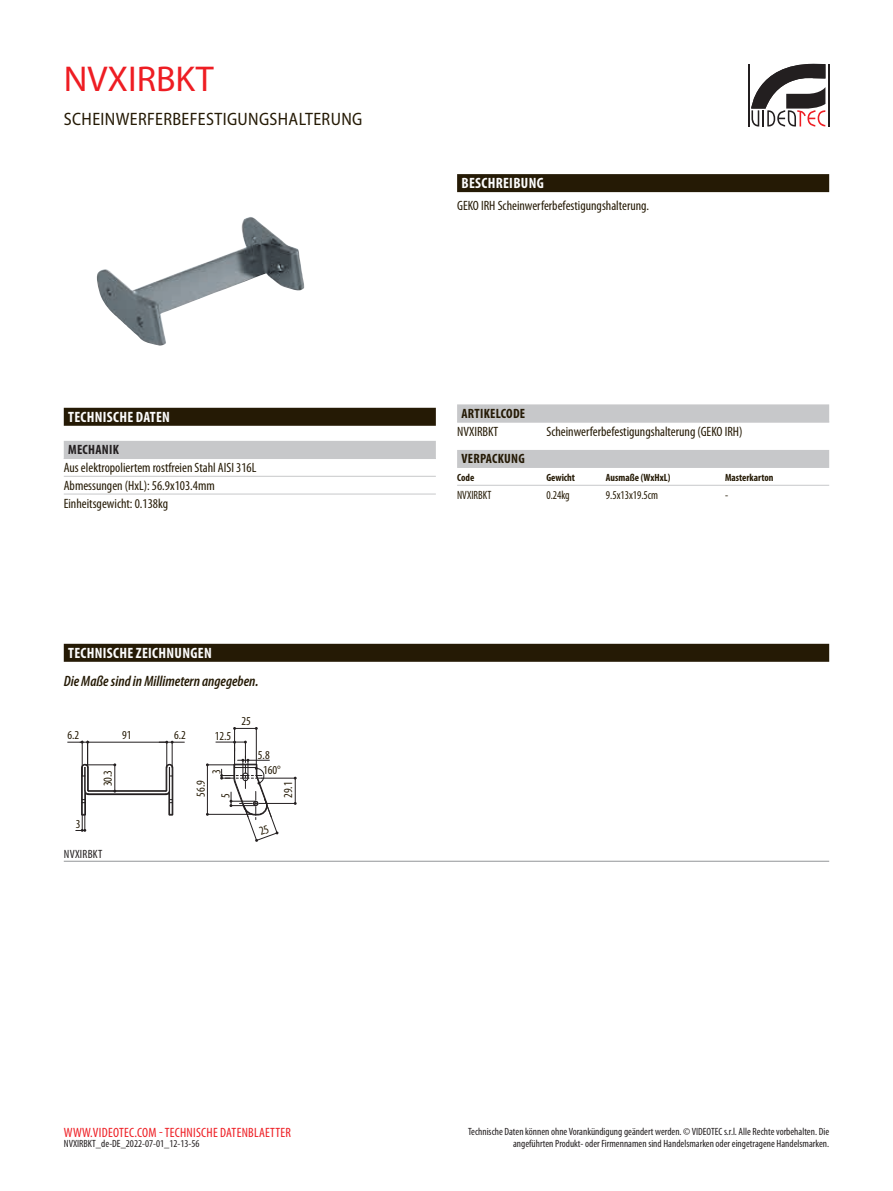
<style>
.page{position:relative;width:893px;height:1191px;background:#fff}
.page>*{position:absolute;margin:0;border:0;box-sizing:border-box;transform-origin:0 0}
.t1{font:36px "Myriad Pro";color:#ee1d23}
.t2{font:semi-condensed 18px "Myriad Pro";letter-spacing:.02em;color:#251a05}
.t3{font:700 condensed 15px "Myriad Pro";letter-spacing:.02em;color:#fcfcfc}
.t4{font:italic 600 condensed 15px "Myriad Pro";color:#251a05}
.t5{font:condensed 13.5px/17.7px "Myriad Pro";color:#251a05}
.t6{font:condensed 13.5px "Myriad Pro";letter-spacing:.02em;color:#ee1d23}
.t7{font:700 condensed 13.5px "Myriad Pro";letter-spacing:.02em;color:#251a05}
.t8{font:700 condensed 13.5px "Myriad Pro";letter-spacing:.02em;color:#231f20}
.t9{font:condensed 12.15px/24.8px "Myriad Pro";color:#251a05}
.t10{font:condensed 12px "Myriad Pro";color:#251a05;scale:.93 1}
.t11{font:condensed 12px "Myriad Pro";letter-spacing:.02em;color:#231f20}
.t12{font:condensed 10.5px/12.6px "Myriad Pro";color:#231f20;text-align:right}
.t13{font:700 condensed 10.5px "Myriad Pro";color:#251a05}
</style>
<div class="page">
<hr style="left:748px;top:64px;width:2px;height:62px;background:#231f20">
<hr style="left:828px;top:64px;width:1px;height:62px;background:#231f20">
<svg style="left:751px;top:64px;width:74px;height:63px"></svg>
<img style="left:97px;top:217px;width:208px;height:129px">
<div style="left:457px;top:174px;width:372px;height:18px;background:#251a05"></div>
<div style="left:64px;top:408px;width:372px;height:18px;background:#251a05"></div>
<div style="left:64px;top:441px;width:372px;height:18px;background:#c7c8ca"></div>
<hr style="left:64px;top:476px;width:372px;height:1px;background:#c7c8ca">
<hr style="left:64px;top:494px;width:372px;height:1px;background:#c7c8ca">
<div style="left:457px;top:404px;width:372px;height:18px;background:#c7c8ca"></div>
<hr style="left:457px;top:422px;width:372px;height:1px;background:#c7c8ca">
<div style="left:457px;top:450px;width:372px;height:18px;background:#c7c8ca"></div>
<hr style="left:457px;top:485px;width:372px;height:1px;background:#c7c8ca">
<div style="left:64px;top:644px;width:765px;height:18px;background:#251a05"></div>
<svg style="left:67px;top:740px;width:117px;height:91px"></svg>
<hr style="left:64px;top:861px;width:765px;height:1px;background:#939598">
<svg style="left:206px;top:727px;width:91px;height:115px"></svg>
<h1 class="t1" style="left:64px;top:59px;width:151px">NVXIRBKT</h1>
<h2 class="t2" style="left:64px;top:109px;width:300px">SCHEINWERFERBEFESTIGUNGSHALTERUNG</h2>
<h3 class="t3" style="left:68px;top:408px;width:103px">TECHNISCHE DATEN</h3>
<p class="t8" style="left:68px;top:442px;width:52px">MECHANIK</p>
<p class="t5" style="left:64px;top:459px;width:194px">Aus elektropoliertem rostfreien Stahl AISI 316L<br>Abmessungen (HxL): 56.9x103.4mm<br>Einheitsgewicht: 0.138kg</p>
<h3 class="t3" style="left:68px;top:645px;width:145px">TECHNISCHE ZEICHNUNGEN</h3>
<h3 class="t4" style="left:64px;top:673px;width:196px">Die Maße sind in Millimetern angegeben.</h3>
<p class="t9" style="left:68px;top:722px;width:13px">6.2</p>
<p class="t9" style="left:122px;top:722px;width:11px">91</p>
<p class="t9" style="left:174px;top:722px;width:13px">6.2</p>
<p class="t9" style="left:215px;top:723px;width:18px">12.5</p>
<p class="t9" style="left:76px;top:812px;width:6px">3</p>
<p class="t9" style="left:95px;top:786px;width:18px;rotate:-90deg">30.3</p>
<p class="t11" style="left:64px;top:847px;width:40px">NVXIRBKT</p>
<p class="t9" style="left:204px;top:774px;width:6px;rotate:-90deg">3</p>
<p class="t9" style="left:188px;top:798px;width:19px;rotate:-90deg">56.9<br>5</p>
<p class="t9" style="left:242px;top:709px;width:11px">25</p>
<p class="t9" style="left:258px;top:742px;width:13px">5.8</p>
<p class="t9" style="left:263px;top:757px;width:19px">160°</p>
<p class="t9" style="left:276px;top:798px;width:18px;rotate:-90deg">29.1</p>
<h3 class="t3" style="left:461px;top:175px;width:84px">BESCHREIBUNG</h3>
<p class="t5" style="left:457px;top:197px;width:193px">GEKO IRH Scheinwerferbefestigungshalterung.</p>
<p class="t7" style="left:461px;top:406px;width:65px">ARTIKELCODE</p>
<p class="t5" style="left:457px;top:422px;width:43px">NVXIRBKT</p>
<p class="t5" style="left:546px;top:422px;width:198px">Scheinwerferbefestigungshalterung (GEKO IRH)</p>
<p class="t7" style="left:461px;top:451px;width:65px">VERPACKUNG</p>
<p class="t13" style="left:457px;top:472px;width:19px">Code</p>
<p class="t13" style="left:546px;top:472px;width:30px">Gewicht</p>
<p class="t13" style="left:606px;top:472px;width:66px">Ausmaße (WxHxL)</p>
<p class="t13" style="left:725px;top:472px;width:50px">Masterkarton</p>
<p class="t10" style="left:457px;top:488px;width:38px">NVXIRBKT</p>
<p class="t10" style="left:546px;top:488px;width:27px">0.24kg</p>
<p class="t10" style="left:606px;top:488px;width:58px">9.5x13x19.5cm</p>
<p class="t10" style="left:725px;top:488px;width:5px">-</p>
<p class="t6" style="left:64px;top:1125px;width:229px">WWW.VIDEOTEC.COM - TECHNISCHE DATENBLAETTER</p>
<p class="t12" style="left:468px;top:1125px;width:363px">Technische Daten können ohne Vorankündigung geändert werden. © VIDEOTEC s.r.l. Alle Rechte vorbehalten. Die angeführten Produkt- oder Firmennamen sind Handelsmarken oder eingetragene Handelsmarken.</p>
<p class="t12" style="left:64px;top:1137px;width:137px">NVXIRBKT_de-DE_2022-07-01_12-13-56</p>
</div>
